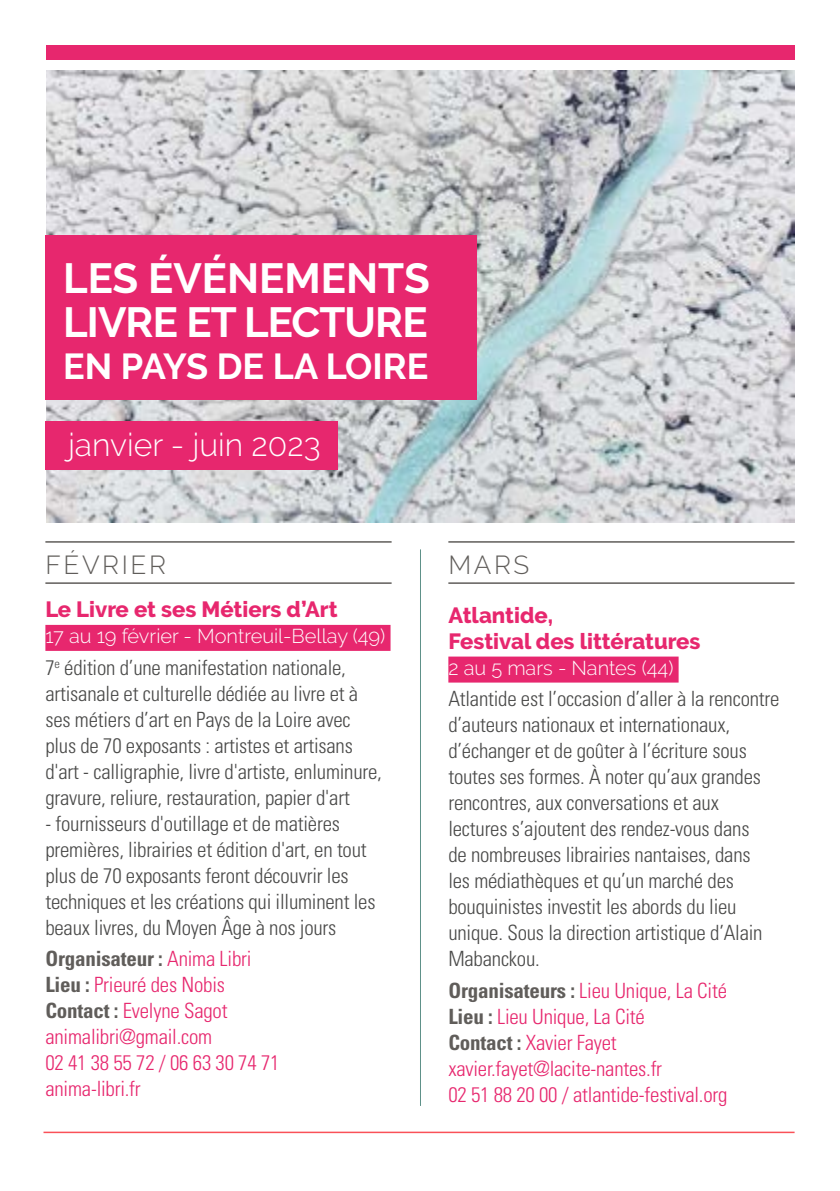
<style>
.page{position:relative;width:840px;height:1191px;background:#fff}
.page>*{position:absolute;margin:0;border:0;box-sizing:border-box;transform-origin:0 0}
.t1{font:700 42px/44px "Raleway";letter-spacing:-.015em;color:#fff}
.t2{font:700 36px "Raleway";color:#fff}
.t3{font:300 32px "Raleway";color:#fff}
.t4{font:300 26px "Raleway";letter-spacing:.1em;color:#605d5a}
.t5{font:800 22px/26px "Raleway";color:#e7276e}
.t6{font:300 condensed 21px/26px "Univers";letter-spacing:-.01em;color:#4a4a49}
.t7{font:300 condensed 21px/26px "Univers";letter-spacing:-.01em;color:#e7276e}
.t8{font:300 20px "Raleway";color:#fff}
.s1{font-weight:700;color:#605d5a}
</style>
<div class="page">
<hr style="left:420px;top:549px;width:1px;height:557px;background:#5e9189">
<img style="left:46px;top:70px;width:748px;height:452px">
<hr style="left:45px;top:541px;width:346px;height:1px;background:#605d5a">
<hr style="left:45px;top:582px;width:346px;height:2px;background:#605d5a">
<div style="left:45px;top:625px;width:345px;height:26px;background:#e7276e"></div>
<hr style="left:448px;top:541px;width:346px;height:1px;background:#605d5a">
<hr style="left:448px;top:582px;width:346px;height:2px;background:#605d5a">
<div style="left:448px;top:656px;width:230px;height:26px;background:#e7276e"></div>
<div style="left:45px;top:235px;width:431px;height:165px;background:#e7276e"></div>
<div style="left:45px;top:421px;width:292px;height:49px;background:#e7276e"></div>
<div style="left:46px;top:45px;width:748px;height:15px;background:#e7276e"></div>
<hr style="left:43px;top:1131px;width:751px;height:2px;background:#fa5158">
<h1 class="t1" style="left:63px;top:256px;width:368px">LES ÉVÉNEMENTS<br>LIVRE ET LECTURE</h1>
<h2 class="t2" style="left:63px;top:345px;width:366px">EN PAYS DE LA LOIRE</h2>
<h3 class="t3" style="left:68px;top:426px;width:254px">janvier - juin 2023</h3>
<p class="t4" style="left:45px;top:549px;width:122px">FÉVRIER</p>
<p class="t5" style="left:45px;top:596px;width:293px">Le Livre et ses Métiers d’Art</p>
<p class="t8" style="left:45px;top:624px;width:341px">17 au 19 février - Montreuil-Bellay (49)</p>
<p class="t6" style="left:45px;top:654px;width:338px">7<sup>e</sup> édition d’une manifestation nationale, artisanale et culturelle dédiée au livre et à ses métiers d’art en Pays de la Loire avec plus de 70 exposants : artistes et artisans d'art - calligraphie, livre d'artiste, enluminure, gravure, reliure, restauration, papier d'art</p>
<p class="t6" style="left:45px;top:810px;width:331px">- fournisseurs d'outillage et de matières premières, librairies et édition d'art, en tout plus de 70 exposants feront découvrir les techniques et les créations qui illuminent les beaux livres, du Moyen Âge à nos jours</p>
<p class="t7" style="left:45px;top:946px;width:235px"><span class="s1">Organisateur :</span> Anima Libri<br><span class="s1">Lieu :</span> Prieuré des Nobis<br><span class="s1">Contact :</span> Evelyne Sagot animalibri@gmail.com<br>02 41 38 55 72 / 06 63 30 74 71 anima-libri.fr</p>
<p class="t4" style="left:448px;top:549px;width:82px">MARS</p>
<p class="t5" style="left:448px;top:602px;width:253px">Atlantide,<br>Festival des littératures</p>
<p class="t8" style="left:448px;top:656px;width:226px">2 au 5 mars - Nantes (44)</p>
<p class="t6" style="left:448px;top:686px;width:332px">Atlantide est l’occasion d’aller à la rencontre d’auteurs nationaux et internationaux, d’échanger et de goûter à l’écriture sous toutes ses formes. À noter qu’aux grandes rencontres, aux conversations et aux lectures s’ajoutent des rendez-vous dans<br>de nombreuses librairies nantaises, dans<br>les médiathèques et qu’un marché des bouquinistes investit les abords du lieu unique. Sous la direction artistique d’Alain Mabanckou.</p>
<p class="t7" style="left:448px;top:977px;width:280px"><span class="s1">Organisateurs :</span> Lieu Unique, La Cité<br><span class="s1">Lieu :</span> Lieu Unique, La Cité<br><span class="s1">Contact :</span> Xavier Fayet xavier.fayet@lacite-nantes.fr<br>02 51 88 20 00 / atlantide-festival.org</p>
</div>
